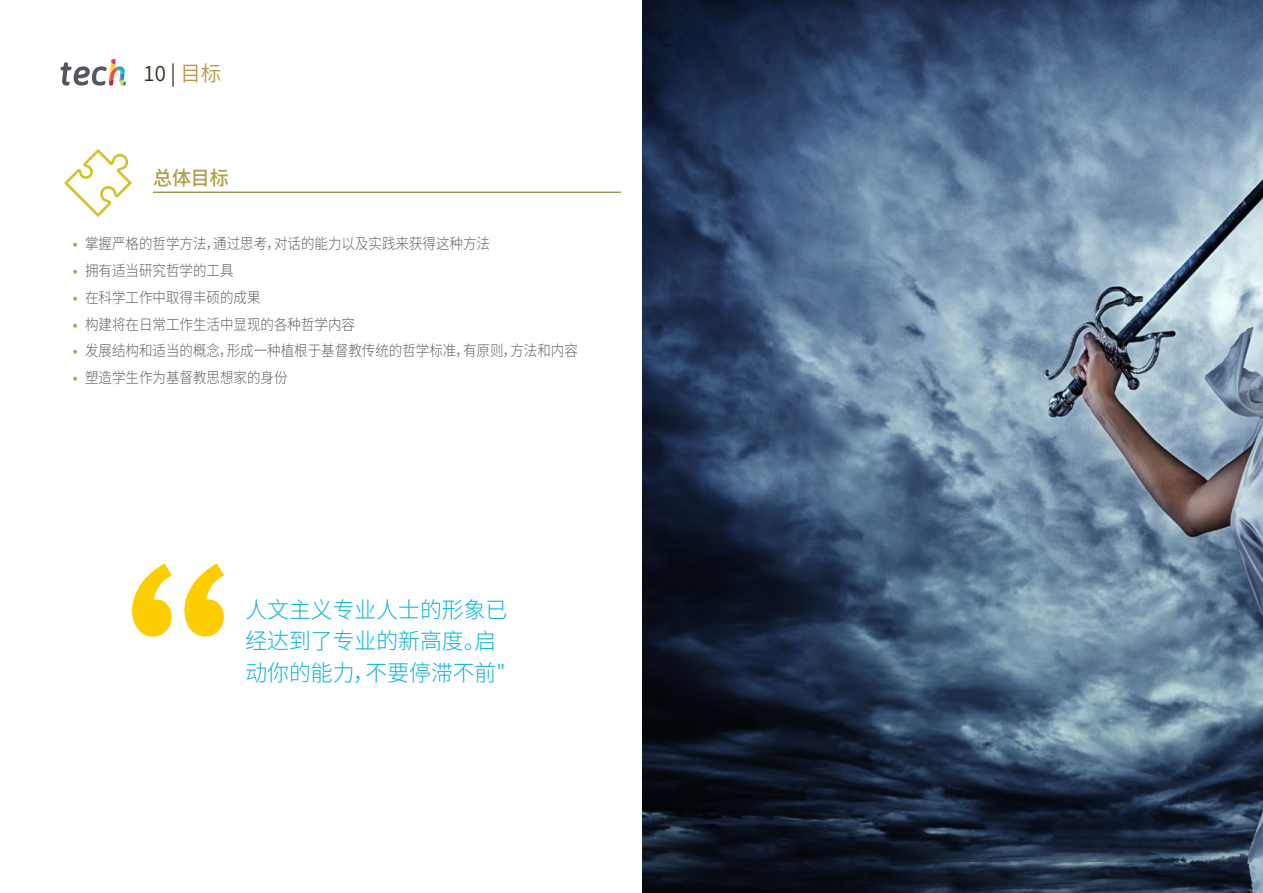
<style>
.page{position:relative;width:1263px;height:893px;background:#fff}
.page>*{position:absolute;margin:0;border:0;box-sizing:border-box;transform-origin:0 0}
.t1{font:300 22.5px/31.5px "Source Han Sans CN";color:#0fb6cf}
.t2{font:21px "Source Han Sans CN";color:#312e20}
.t3{font:500 19.5px "Source Han Sans CN";color:#b49c4b}
.t4{font:300 15px/26.7px "Source Han Sans CN";color:#61646a;scale:.9 1}
.s1{color:#b49c4b}
</style>
<div class="page">
<hr style="left:153px;top:192px;width:468px;height:1px;background:#b49c4b">
<svg style="left:64px;top:149px;width:68px;height:68px"></svg>
<img style="left:642px;top:0;width:621px;height:893px">
<svg style="left:61px;top:59px;width:65px;height:27px"></svg>
<svg style="left:132px;top:563px;width:92px;height:74px"></svg>
<h2 class="t2" style="left:144px;top:61px;width:79px">10 | <span class="s1">目标</span></h2>
<h3 class="t3" style="left:153px;top:167px;width:77px">总体目标</h3>
<p class="t4" style="left:85px;top:231px;width:549px">掌握严格的哲学方法，通过思考，对话的能力以及实践来获得这种方法<br>拥有适当研究哲学的工具<br>在科学工作中取得丰硕的成果<br>构建将在日常工作生活中显现的各种哲学内容<br>发展结构和适当的概念，形成一种植根于基督教传统的哲学标准，有原则，方法和内容塑造学生作为基督教思想家的身份</p>
<h1 class="t1" style="left:245px;top:594px;width:263px">人文主义专业人士的形象已经达到了专业的新高度。启动你的能力，不要停滞不前"</h1>
</div>
